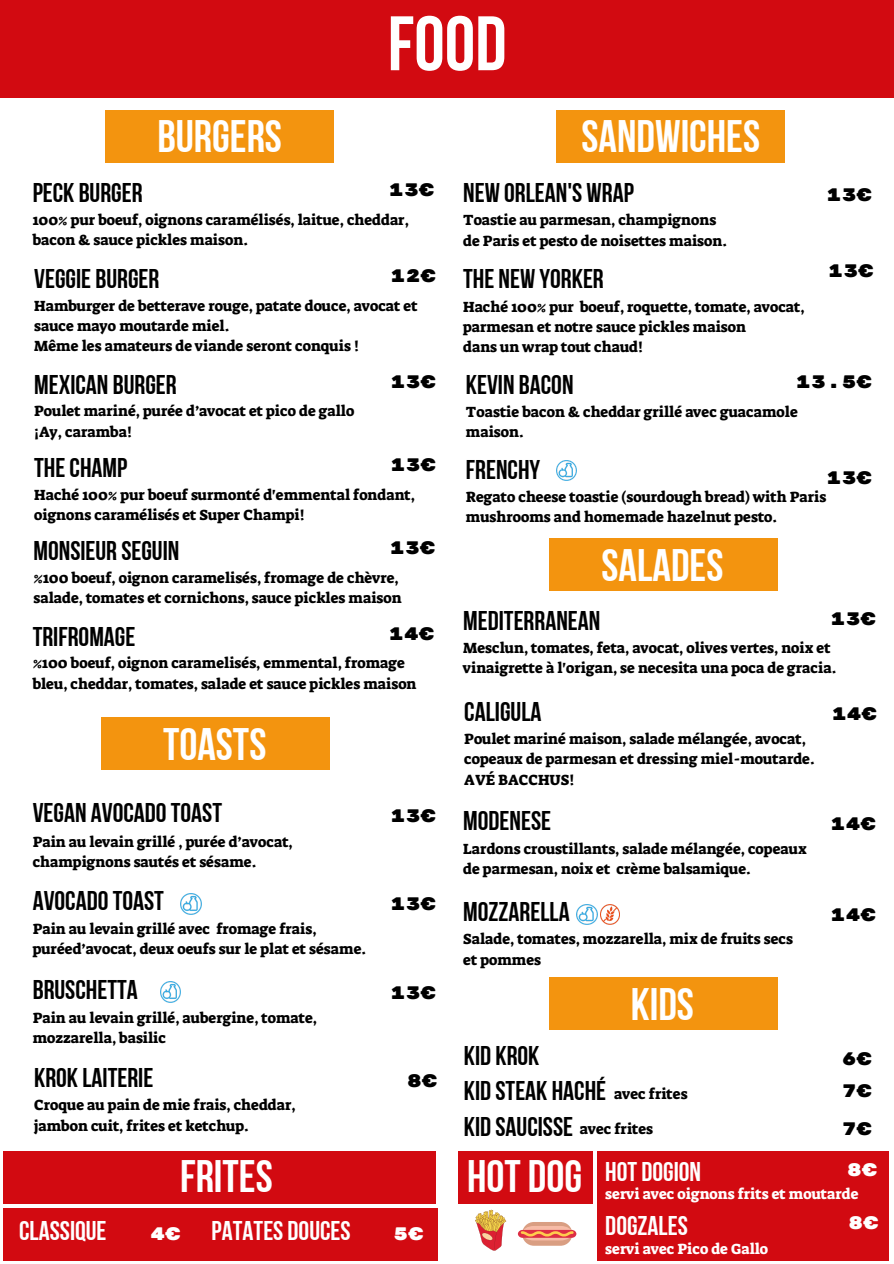
<style>
.page{position:relative;width:894px;height:1264px;background:#fff}
.page>*{position:absolute;margin:0;border:0;box-sizing:border-box;transform-origin:0 0}
.t1{font:76.95px "Bebas Neue Cyrillic";color:#fff}
.t2{font:45.45px "Bebas Neue Cyrillic";color:#fff}
.t3{font:27px "Bebas Neue Cyrillic";color:#000}
.t4{font:27px "Bebas Neue Cyrillic";color:#fff}
.t5{font:18px "Rubik Mono One";color:#000}
.t6{font:18px "Rubik Mono One";color:#fff}
.t7{font:15px/20.2px "Suez One";color:#000}
.t8{font:15px "Suez One";color:#fff}
</style>
<div class="page">
<div style="left:105px;top:110px;width:229px;height:53px;background:#f3940f"></div>
<div style="left:0;top:0;width:893px;height:98px;background:#d20a11"></div>
<div style="left:3px;top:1207px;width:435px;height:53px;background:#d20a11"></div>
<div style="left:556px;top:110px;width:228px;height:53px;background:#f3940f"></div>
<div style="left:548px;top:538px;width:229px;height:53px;background:#f3940f"></div>
<div style="left:101px;top:717px;width:229px;height:53px;background:#f3940f"></div>
<div style="left:3px;top:1150px;width:432px;height:53px;background:#d20a11"></div>
<div style="left:548px;top:977px;width:229px;height:53px;background:#f3940f"></div>
<div style="left:597px;top:1150px;width:291px;height:110px;background:#d20a11"></div>
<div style="left:458px;top:1150px;width:134px;height:53px;background:#d20a11"></div>
<svg style="left:515px;top:1203px;width:63px;height:43px"></svg>
<svg style="left:475px;top:1209px;width:31px;height:41px"></svg>
<img style="left:181px;top:893px;width:20px;height:21px">
<img style="left:160px;top:981px;width:20px;height:21px">
<img style="left:556px;top:460px;width:20px;height:21px">
<img style="left:576px;top:904px;width:21px;height:20px">
<img style="left:600px;top:904px;width:19px;height:20px">
<p class="t2" style="left:157px;top:118px;width:126px">BURGERS</p>
<p class="t1" style="left:387px;top:12px;width:120px">FOOD</p>
<p class="t2" style="left:581px;top:118px;width:180px">SANDWICHES</p>
<p class="t3" style="left:33px;top:181px;width:111px">PECK BURGER</p>
<p class="t5" style="left:388px;top:179px;width:47px">13€</p>
<p class="t7" style="left:33px;top:209px;width:377px">100% pur boeuf, oignons caramélisés, laitue, cheddar, bacon &amp; sauce pickles maison.</p>
<p class="t3" style="left:34px;top:267px;width:127px">VEGGIE BURGER</p>
<p class="t5" style="left:390px;top:265px;width:47px">12€</p>
<p class="t7" style="left:34px;top:295px;width:385px">Hamburger de betterave rouge, patate douce, avocat et sauce mayo moutarde miel.</p>
<p class="t7" style="left:34px;top:336px;width:326px">Même les amateurs de viande seront conquis !</p>
<p class="t3" style="left:34px;top:373px;width:144px">MEXICAN BURGER</p>
<p class="t5" style="left:390px;top:371px;width:47px">13€</p>
<p class="t7" style="left:34px;top:401px;width:321px">Poulet mariné, purée d’avocat et pico de gallo</p>
<p class="t7" style="left:34px;top:421px;width:99px">¡Ay, caramba!</p>
<p class="t3" style="left:34px;top:456px;width:95px">THECHAMP</p>
<p class="t5" style="left:390px;top:454px;width:47px">13€</p>
<p class="t7" style="left:34px;top:484px;width:382px">Haché 100% pur boeuf surmonté d'emmental fondant, oignons caramélisés et Super Champi!</p>
<p class="t3" style="left:33px;top:540px;width:147px">MONSIEUR SEGUIN</p>
<p class="t5" style="left:389px;top:537px;width:47px">13€</p>
<p class="t7" style="left:33px;top:568px;width:370px">%100 boeuf, oignon caramelisés, fromage de chèvre, salade, tomates et cornichons, sauce pickles maison</p>
<p class="t3" style="left:33px;top:625px;width:104px">TRIFROMAGE</p>
<p class="t5" style="left:388px;top:623px;width:47px">14€</p>
<p class="t7" style="left:33px;top:653px;width:385px">%100 boeuf, oignon caramelisés, emmental, fromage bleu, cheddar, tomates, salade et sauce pickles maison</p>
<p class="t2" style="left:163px;top:725px;width:105px">TOASTS</p>
<p class="t3" style="left:33px;top:801px;width:191px">VEGAN AVOCADOTOAST</p>
<p class="t5" style="left:390px;top:805px;width:47px">13€</p>
<p class="t7" style="left:33px;top:831px;width:261px">Pain au levain grillé , purée d’avocat,</p>
<p class="t7" style="left:33px;top:851px;width:225px">champignons sautés et sésame.</p>
<p class="t3" style="left:33px;top:890px;width:133px">AVOCADOTOAST</p>
<p class="t5" style="left:390px;top:893px;width:47px">13€</p>
<p class="t7" style="left:33px;top:918px;width:335px">Pain au levain grillé avec fromage frais, puréed’avocat, deux oeufs sur le plat et sésame.</p>
<p class="t3" style="left:33px;top:978px;width:107px">BRUSCHETTA</p>
<p class="t5" style="left:390px;top:982px;width:47px">13€</p>
<p class="t7" style="left:33px;top:1007px;width:286px">Pain au levain grillé, aubergine, tomate,</p>
<p class="t7" style="left:33px;top:1027px;width:135px">mozzarella, basilic</p>
<p class="t3" style="left:34px;top:1066px;width:121px">KROK LAITERIE</p>
<p class="t5" style="left:407px;top:1069px;width:32px">8€</p>
<p class="t7" style="left:34px;top:1095px;width:263px">Croque au pain de mie frais, cheddar,</p>
<p class="t7" style="left:34px;top:1115px;width:216px">jambon cuit, frites et ketchup.</p>
<p class="t2" style="left:180px;top:1157px;width:94px">FRITES</p>
<p class="t4" style="left:19px;top:1219px;width:89px">CLASSIQUE</p>
<p class="t6" style="left:150px;top:1222px;width:32px">4€</p>
<p class="t4" style="left:211px;top:1219px;width:140px">PATATES DOUCES</p>
<p class="t6" style="left:393px;top:1222px;width:32px">5€</p>
<p class="t3" style="left:463px;top:181px;width:172px">NEW ORLEAN'S WRAP</p>
<p class="t5" style="left:825px;top:184px;width:47px">13€</p>
<p class="t7" style="left:463px;top:210px;width:254px">Toastie au parmesan, champignons</p>
<p class="t7" style="left:463px;top:230px;width:265px">de Paris et pesto de noisettes maison.</p>
<p class="t3" style="left:463px;top:268px;width:142px">THE NEW YORKER</p>
<p class="t7" style="left:463px;top:296px;width:343px">Haché 100% pur boeuf, roquette, tomate, avocat,</p>
<p class="t7" style="left:463px;top:317px;width:284px">parmesan et notre sauce pickles maison</p>
<p class="t7" style="left:463px;top:337px;width:181px">dans un wrap tout chaud!</p>
<p class="t5" style="left:827px;top:260px;width:47px">13€</p>
<p class="t3" style="left:466px;top:373px;width:109px">KEVIN BACON</p>
<p class="t5" style="left:795px;top:371px;width:78px">13.5€</p>
<p class="t7" style="left:466px;top:402px;width:333px">Toastie bacon &amp; cheddar grillé avec guacamole maison.</p>
<p class="t3" style="left:466px;top:458px;width:76px">FRENCHY</p>
<p class="t5" style="left:825px;top:467px;width:47px">13€</p>
<p class="t7" style="left:466px;top:487px;width:362px">Regato cheese toastie (sourdough bread) with Paris mushrooms and homemade hazelnut pesto.</p>
<p class="t2" style="left:601px;top:547px;width:123px">SALADES</p>
<p class="t3" style="left:463px;top:609px;width:139px">MEDITERRANEAN</p>
<p class="t5" style="left:830px;top:608px;width:47px">13€</p>
<p class="t7" style="left:463px;top:638px;width:374px">Mesclun, tomates, feta, avocat, olives vertes, noix et vinaigrette à l'origan, se necesita una poca de gracia.</p>
<p class="t3" style="left:464px;top:700px;width:79px">CALIGULA</p>
<p class="t5" style="left:831px;top:703px;width:47px">14€</p>
<p class="t7" style="left:464px;top:729px;width:352px">Poulet mariné maison, salade mélangée, avocat, copeaux de parmesan et dressing miel-moutarde.</p>
<p class="t7" style="left:464px;top:769px;width:111px">AVÉ BACCHUS!</p>
<p class="t3" style="left:463px;top:809px;width:89px">MODENESE</p>
<p class="t5" style="left:830px;top:813px;width:47px">14€</p>
<p class="t7" style="left:463px;top:838px;width:345px">Lardons croustillants, salade mélangée, copeaux de parmesan, noix et crème balsamique.</p>
<p class="t3" style="left:463px;top:900px;width:108px">MOZZARELLA</p>
<p class="t5" style="left:830px;top:903px;width:47px">14€</p>
<p class="t7" style="left:463px;top:929px;width:331px">Salade, tomates, mozzarella, mix de fruits secs</p>
<p class="t7" style="left:463px;top:949px;width:79px">et pommes</p>
<p class="t2" style="left:630px;top:985px;width:64px">KIDS</p>
<p class="t3" style="left:464px;top:1044px;width:77px">KID KROK</p>
<p class="t5" style="left:841px;top:1047px;width:32px">6€</p>
<p class="t3" style="left:464px;top:1080px;width:144px">KID STEAK HACHÉ</p>
<p class="t5" style="left:841px;top:1080px;width:32px">7€</p>
<p class="t3" style="left:464px;top:1115px;width:111px">KID SAUCISSE</p>
<p class="t5" style="left:841px;top:1118px;width:32px">7€</p>
<p class="t7" style="left:614px;top:1083px;width:75px">avec frites</p>
<p class="t7" style="left:579px;top:1118px;width:75px">avec frites</p>
<p class="t2" style="left:467px;top:1157px;width:117px">HOT DOG</p>
<p class="t4" style="left:605px;top:1160px;width:97px">HOT DOGION</p>
<p class="t4" style="left:605px;top:1214px;width:84px">DOGZALES</p>
<p class="t6" style="left:846px;top:1158px;width:32px">8€</p>
<p class="t8" style="left:605px;top:1184px;width:255px">servi avec oignons frits et moutarde</p>
<p class="t8" style="left:605px;top:1239px;width:164px">servi avec Pico de Gallo</p>
<p class="t6" style="left:848px;top:1212px;width:32px">8€</p>
</div>
